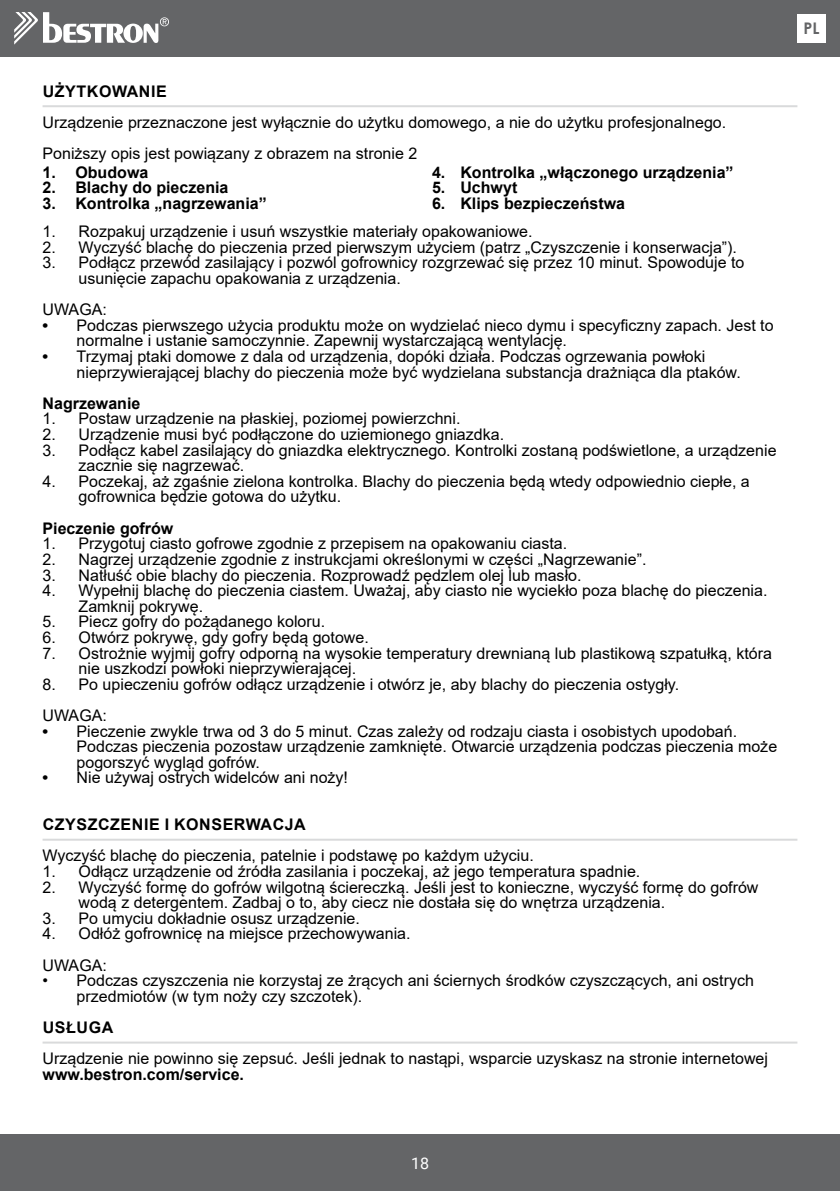
<style>
.page{position:relative;width:840px;height:1191px;background:#fff}
.page>*{position:absolute;margin:0;border:0;box-sizing:border-box;transform-origin:0 0}
.t1{font:16px/15.6px "Arial";color:#000}
.t2{font:700 16px "Arial";color:#000}
.t3{font:700 16px "Arial";letter-spacing:.035em;color:#000}
.t4{font:16px "Roboto";color:#fff}
.t5{font:700 16px "Century Gothic";color:#646567}
.s1{font-weight:700}
</style>
<div class="page">
<hr style="left:43px;top:105px;width:754px;height:2px;background:#d9dadb">
<hr style="left:43px;top:838px;width:754px;height:2px;background:#d9dadb">
<hr style="left:43px;top:1041px;width:754px;height:2px;background:#d9dadb">
<div style="left:0;top:0;width:839px;height:57px;background:#646567"></div>
<div style="left:0;top:1134px;width:839px;height:57px;background:#646567"></div>
<svg style="left:14px;top:12px;width:155px;height:33px"></svg>
<div style="left:797px;top:14px;width:28px;height:29px;background:#fff"></div>
<p class="t3" style="left:43px;top:80px;width:125px">UŻYTKOWANIE</p>
<p class="t1" style="left:43px;top:107px;width:684px;line-height:31.2px">Urządzenie przeznaczone jest wyłącznie do użytku domowego, a nie do użytku profesjonalnego.<br>Poniższy opis jest powiązany z obrazem na stronie 2</p>
<p class="t2" style="left:43px;top:161px;width:107px">1. Obudowa</p>
<p class="t2" style="left:43px;top:176px;width:187px">2. Blachy do pieczenia</p>
<p class="t2" style="left:43px;top:192px;width:225px">3. Kontrolka „nagrzewania”</p>
<p class="t2" style="left:432px;top:161px;width:303px">4. Kontrolka „włączonego urządzenia”</p>
<p class="t2" style="left:432px;top:176px;width:87px">5. Uchwyt</p>
<p class="t2" style="left:432px;top:192px;width:194px">6. Klips bezpieczeństwa</p>
<p class="t1" style="left:43px;top:224px;width:491px">1. Rozpakuj urządzenie i usuń wszystkie materiały opakowaniowe.</p>
<p class="t1" style="left:43px;top:239px;width:695px">2. Wyczyść blachę do pieczenia przed pierwszym użyciem (patrz „Czyszczenie i konserwacja”).</p>
<p class="t1" style="left:79px;top:255px;width:667px;text-indent:-36px">3. Podłącz przewód zasilający i pozwól gofrownicy rozgrzewać się przez 10 minut. Spowoduje to usunięcie zapachu opakowania z urządzenia.</p>
<p class="t1" style="left:43px;top:302px;width:66px">UWAGA:</p>
<p class="t1" style="left:77px;top:317px;width:698px;text-indent:-34px"><span class="s1">•</span> Podczas pierwszego użycia produktu może on wydzielać nieco dymu i specyficzny zapach. Jest to normalne i ustanie samoczynnie. Zapewnij wystarczającą wentylację.</p>
<p class="t1" style="left:77px;top:348px;width:665px;text-indent:-34px"><span class="s1">•</span> Trzymaj ptaki domowe z dala od urządzenia, dopóki działa. Podczas ogrzewania powłoki nieprzywierającej blachy do pieczenia może być wydzielana substancja drażniąca dla ptaków.</p>
<p class="t2" style="left:43px;top:392px;width:99px">Nagrzewanie</p>
<p class="t1" style="left:43px;top:411px;width:419px">1. Postaw urządzenie na płaskiej, poziomej powierzchni.</p>
<p class="t1" style="left:43px;top:426px;width:463px">2. Urządzenie musi być podłączone do uziemionego gniazdka.</p>
<p class="t1" style="left:79px;top:442px;width:699px;text-indent:-36px">3. Podłącz kabel zasilający do gniazdka elektrycznego. Kontrolki zostaną podświetlone, a urządzenie zacznie się nagrzewać.</p>
<p class="t1" style="left:79px;top:473px;width:672px;text-indent:-36px">4. Poczekaj, aż zgaśnie zielona kontrolka. Blachy do pieczenia będą wtedy odpowiednio ciepłe, a gofrownica będzie gotowa do użytku.</p>
<p class="t2" style="left:43px;top:517px;width:132px">Pieczenie gofrów</p>
<p class="t1" style="left:43px;top:536px;width:526px">1. Przygotuj ciasto gofrowe zgodnie z przepisem na opakowaniu ciasta.</p>
<p class="t1" style="left:43px;top:551px;width:605px">2. Nagrzej urządzenie zgodnie z instrukcjami określonymi w części „Nagrzewanie”.</p>
<p class="t1" style="left:43px;top:567px;width:540px">3. Natłuść obie blachy do pieczenia. Rozprowadź pędzlem olej lub masło.</p>
<p class="t1" style="left:79px;top:582px;width:690px;text-indent:-36px">4. Wypełnij blachę do pieczenia ciastem. Uważaj, aby ciasto nie wyciekło poza blachę do pieczenia.<br>Zamknij pokrywę.</p>
<p class="t1" style="left:43px;top:614px;width:284px">5. Piecz gofry do pożądanego koloru.</p>
<p class="t1" style="left:43px;top:629px;width:327px">6. Otwórz pokrywę, gdy gofry będą gotowe.</p>
<p class="t1" style="left:79px;top:645px;width:694px;text-indent:-36px">7. Ostrożnie wyjmij gofry odporną na wysokie temperatury drewnianą lub plastikową szpatułką, która nie uszkodzi powłoki nieprzywierającej.</p>
<p class="t1" style="left:43px;top:668px;width:638px;line-height:31.2px">8. Po upieczeniu gofrów odłącz urządzenie i otwórz je, aby blachy do pieczenia ostygły.<br>UWAGA:</p>
<p class="t1" style="left:77px;top:723px;width:701px;text-indent:-34px"><span class="s1">•</span> Pieczenie zwykle trwa od 3 do 5 minut. Czas zależy od rodzaju ciasta i osobistych upodobań.<br>Podczas pieczenia pozostaw urządzenie zamknięte. Otwarcie urządzenia podczas pieczenia może pogorszyć wygląd gofrów.</p>
<p class="t1" style="left:43px;top:770px;width:307px"><span class="s1">•</span> Nie używaj ostrych widelców ani noży!</p>
<p class="t3" style="left:43px;top:813px;width:264px">CZYSZCZENIE I KONSERWACJA</p>
<p class="t1" style="left:43px;top:848px;width:492px">Wyczyść blachę do pieczenia, patelnie i podstawę po każdym użyciu.</p>
<p class="t1" style="left:43px;top:863px;width:599px">1. Odłącz urządzenie od źródła zasilania i poczekaj, aż jego temperatura spadnie.</p>
<p class="t1" style="left:79px;top:879px;width:681px;text-indent:-36px">2. Wyczyść formę do gofrów wilgotną ściereczką. Jeśli jest to konieczne, wyczyść formę do gofrów wodą z detergentem. Zadbaj o to, aby ciecz nie dostała się do wnętrza urządzenia.</p>
<p class="t1" style="left:43px;top:910px;width:319px">3. Po umyciu dokładnie osusz urządzenie.</p>
<p class="t1" style="left:43px;top:918px;width:369px;line-height:31.2px">4. Odłóż gofrownicę na miejsce przechowywania.<br>UWAGA:</p>
<p class="t1" style="left:77px;top:972px;width:678px;text-indent:-34px">• Podczas czyszczenia nie korzystaj ze żrących ani ściernych środków czyszczących, ani ostrych przedmiotów (w tym noży czy szczotek).</p>
<p class="t2" style="left:43px;top:1016px;width:72px">USŁUGA</p>
<p class="t1" style="left:43px;top:1050px;width:726px">Urządzenie nie powinno się zepsuć. Jeśli jednak to nastąpi, wsparcie uzyskasz na stronie internetowej</p>
<p class="t2" style="left:43px;top:1063px;width:203px">www.bestron.com/service.</p>
<p class="t5" style="left:803px;top:16px;width:17px">PL</p>
<p class="t4" style="left:411px;top:1151px;width:19px">18</p>
</div>
